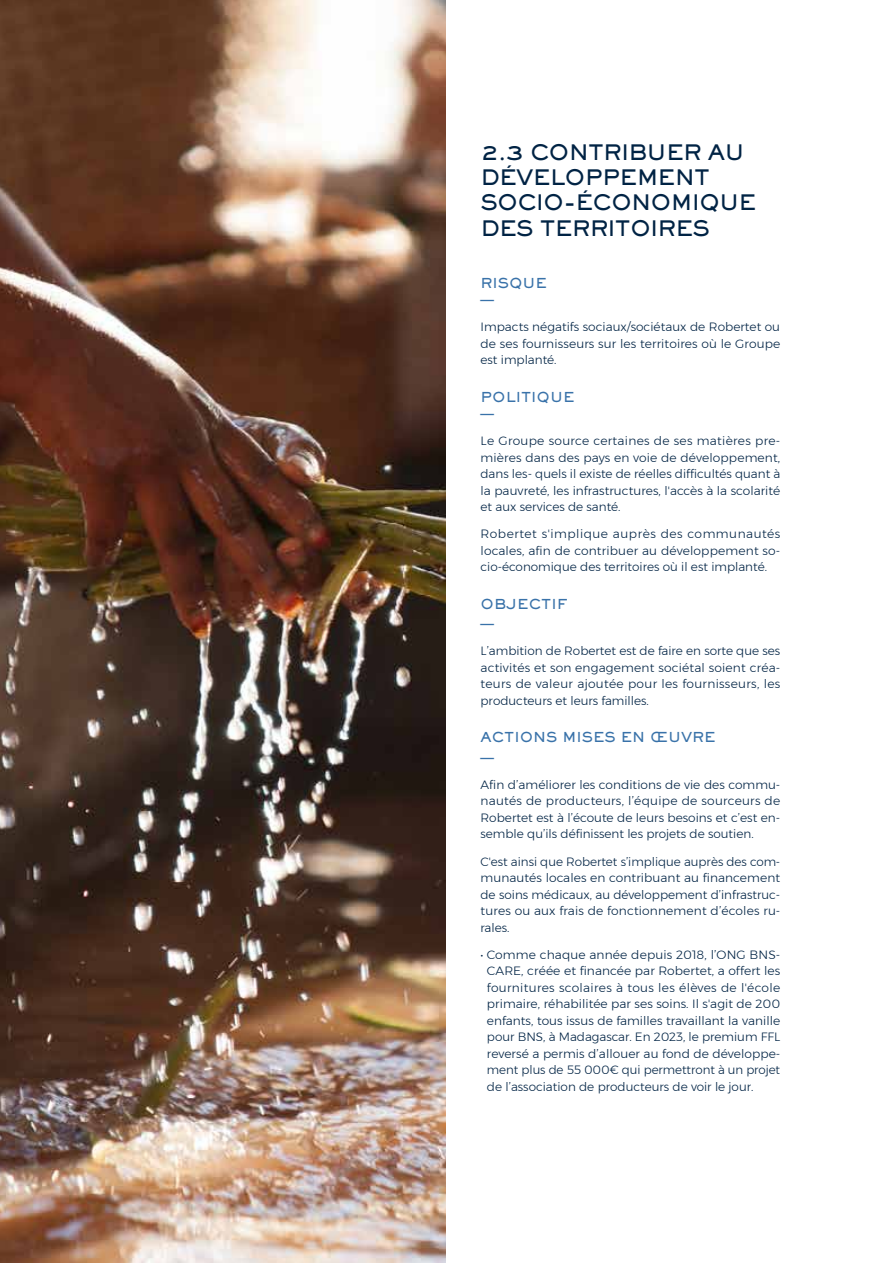
<style>
.page{position:relative;width:893px;height:1263px;background:#fff}
.page>*{position:absolute;margin:0;border:0;box-sizing:border-box;transform-origin:0 0}
.t1{font:800 21px/25.2px "Sackers Gothic Std";letter-spacing:-.04em;color:#002344}
.t2{font:800 13.5px/16.2px "Sackers Gothic Std";color:#3972a9}
.t3{font:300 12px/16.5px "Montserrat";color:#002344;text-align:justify}
</style>
<div class="page">
<img style="left:0;top:0;width:446px;height:1263px">
<h1 class="t1" style="left:480px;top:139px;width:277px">2.3 CONTRIBUER AU<br>DÉVELOPPEMENT<br>SOCIO-ÉCONOMIQUE<br>DES TERRITOIRES</h1>
<p class="t2" style="left:480px;top:274px;width:68px">RISQUE —</p>
<p class="t3" style="left:480px;top:319px;width:301px">Impacts négatifs sociaux/sociétaux de Robertet ou de ses fournisseurs sur les territoires où le Groupe est implanté.</p>
<p class="t2" style="left:480px;top:388px;width:96px">POLITIQUE —</p>
<p class="t3" style="left:480px;top:432px;width:301px">Le Groupe source certaines de ses matières pre&shy;mières dans des pays en voie de développement, dans les- quels il existe de réelles difficultés quant à la pauvreté, les infrastructures, l'accès à la scolarité et aux services de santé.</p>
<p class="t3" style="left:480px;top:525px;width:301px">Robertet s'implique auprès des communautés locales, afin de contribuer au développement so&shy;cio-économique des territoires où il est implanté.</p>
<p class="t2" style="left:480px;top:594px;width:89px;line-height:19.5px">OBJECTIF —</p>
<p class="t3" style="left:480px;top:643px;width:301px">L’ambition de Robertet est de faire en sorte que ses activités et son engagement sociétal soient créa&shy;teurs de valeur ajoutée pour les fournisseurs, les producteurs et leurs familles.</p>
<p class="t2" style="left:480px;top:727px;width:237px;line-height:19.5px">ACTIONS MISES EN ŒUVRE —</p>
<p class="t3" style="left:480px;top:776px;width:301px">Afin d’améliorer les conditions de vie des commu&shy;nautés de producteurs, l’équipe de sourceurs de Robertet est à l’écoute de leurs besoins et c’est en&shy;semble qu’ils définissent les projets de soutien.</p>
<p class="t3" style="left:480px;top:853px;width:301px">C'est ainsi que Robertet s’implique auprès des com&shy;munautés locales en contribuant au financement de soins médicaux, au développement d’infrastruc&shy;tures ou aux frais de fonctionnement d’écoles ru&shy;rales.</p>
<p class="t3" style="left:487px;top:946px;width:295px;text-indent:-6px">• Comme chaque année depuis 2018, l’ONG BNS-CARE, créée et financée par Robertet, a offert les fournitures scolaires à tous les élèves de l'école primaire, réhabilitée par ses soins. Il s'agit de 200 enfants, tous issus de familles travaillant la vanille pour BNS, à Madagascar. En 2023, le premium FFL reversé a permis d’allouer au fond de développe&shy;ment plus de 55 000€ qui permettront à un projet de l’association de producteurs de voir le jour.</p>
</div>
